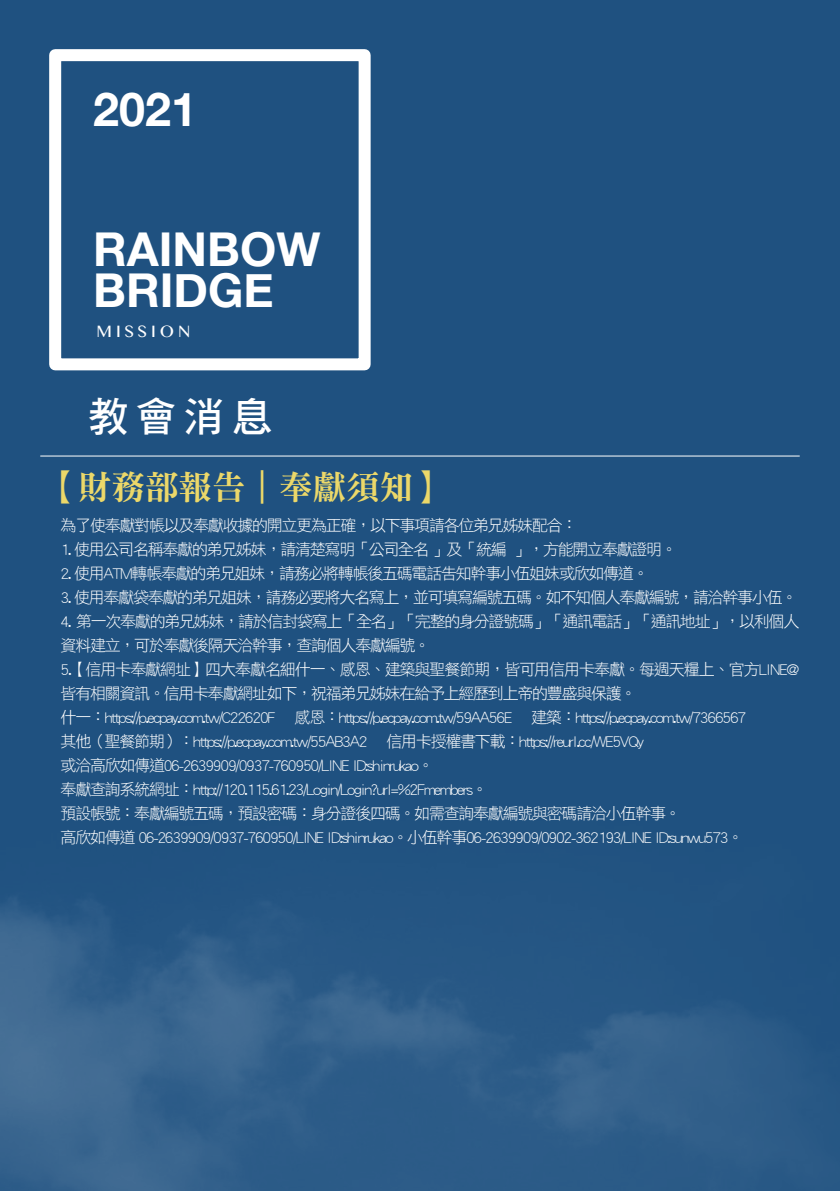
<style>
.page{position:relative;width:840px;height:1191px;background:#fff}
.page>*{position:absolute;margin:0;border:0;box-sizing:border-box;transform-origin:0 0}
.t1{font:700 46.6px/41px "Helvetica Neue";color:#fff}
.t2{font:40.6px "DF Hei Std W7";color:#fff}
.t3{font:33.4px "DF Ming Std W9";color:#ecd869}
.t4{font:16.6px "Gurmukhi MN";letter-spacing:.24em;color:#fff}
.t5{font:16px/24px "DF Hei Std W3";letter-spacing:-.08em;color:#fff}
</style>
<div class="page">
<div style="left:0;top:0;width:839px;height:1191px;background:#1f5180"></div>
<img style="left:0;top:897px;width:838px;height:294px">
<hr style="left:41px;top:456px;width:758px;height:1px;background:#fff">
<div style="left:49px;top:49px;width:321px;height:321px;border:12px solid #fff"></div>
<h1 class="t1" style="left:93px;top:90px;width:105px">2021</h1>
<h1 class="t1" style="left:93px;top:230px;width:228px">RAINBOW<br>BRIDGE</h1>
<p class="t4" style="left:96px;top:322px;width:95px">MISSION</p>
<h2 class="t2" style="left:88px;top:395px;width:186px">教會消息</h2>
<h3 class="t3" style="left:44px;top:468px;width:403px">【財務部報告｜奉獻須知】</h3>
<p class="t5" style="left:61px;top:513px;width:518px">為了使奉獻對帳以及奉獻收據的開立更為正確，以下事項請各位弟兄姊妹配合：</p>
<p class="t5" style="left:61px;top:537px;width:617px">1. 使用公司名稱奉獻的弟兄姊妹，請清楚寫明「公司全名 」及「統編 」，方能開立奉獻證明。</p>
<p class="t5" style="left:61px;top:561px;width:589px">2. 使用ATM轉帳奉獻的弟兄姐妹，請務必將轉帳後五碼電話告知幹事小伍姐妹或欣如傳道。</p>
<p class="t5" style="left:61px;top:585px;width:738px">3. 使用奉獻袋奉獻的弟兄姐妹，請務必要將大名寫上，並可填寫編號五碼。如不知個人奉獻編號，請洽幹事小伍。</p>
<p class="t5" style="left:61px;top:609px;width:740px">4. 第一次奉獻的弟兄姊妹，請於信封袋寫上「全名」「完整的身分證號碼」「通訊電話」「通訊地址」，以利個人資料建立，可於奉獻後隔天洽幹事，查詢個人奉獻編號。<br>5.【信用卡奉獻網址】四大奉獻名細什一、感恩、建築與聖餐節期，皆可用信用卡奉獻。每週天糧上、官方LINE@皆有相關資訊。信用卡奉獻網址如下，祝福弟兄姊妹在給予上經歷到上帝的豐盛與保護。<br>什一：https://p.ecpay.com.tw/C22620F 感恩：https://p.ecpay.com.tw/59AA56E 建築：https://p.ecpay.com.tw/7366567<br>其他（聖餐節期）：https://p.ecpay.com.tw/55AB3A2 信用卡授權書下載：https://reurl.cc/WE5VQy<br>或洽高欣如傳道06-2639909/0937-760950/LINE ID:shinrukao。<br>奉獻查詢系統網址：http://120.115.61.23/Login/Login?url=%2Fmembers。<br>預設帳號：奉獻編號五碼，預設密碼：身分證後四碼。如需查詢奉獻編號與密碼請洽小伍幹事。<br>高欣如傳道 06-2639909/0937-760950/LINE ID:shinrukao。小伍幹事06-2639909/0902-362193/LINE ID:sunwu573。</p>
</div>
